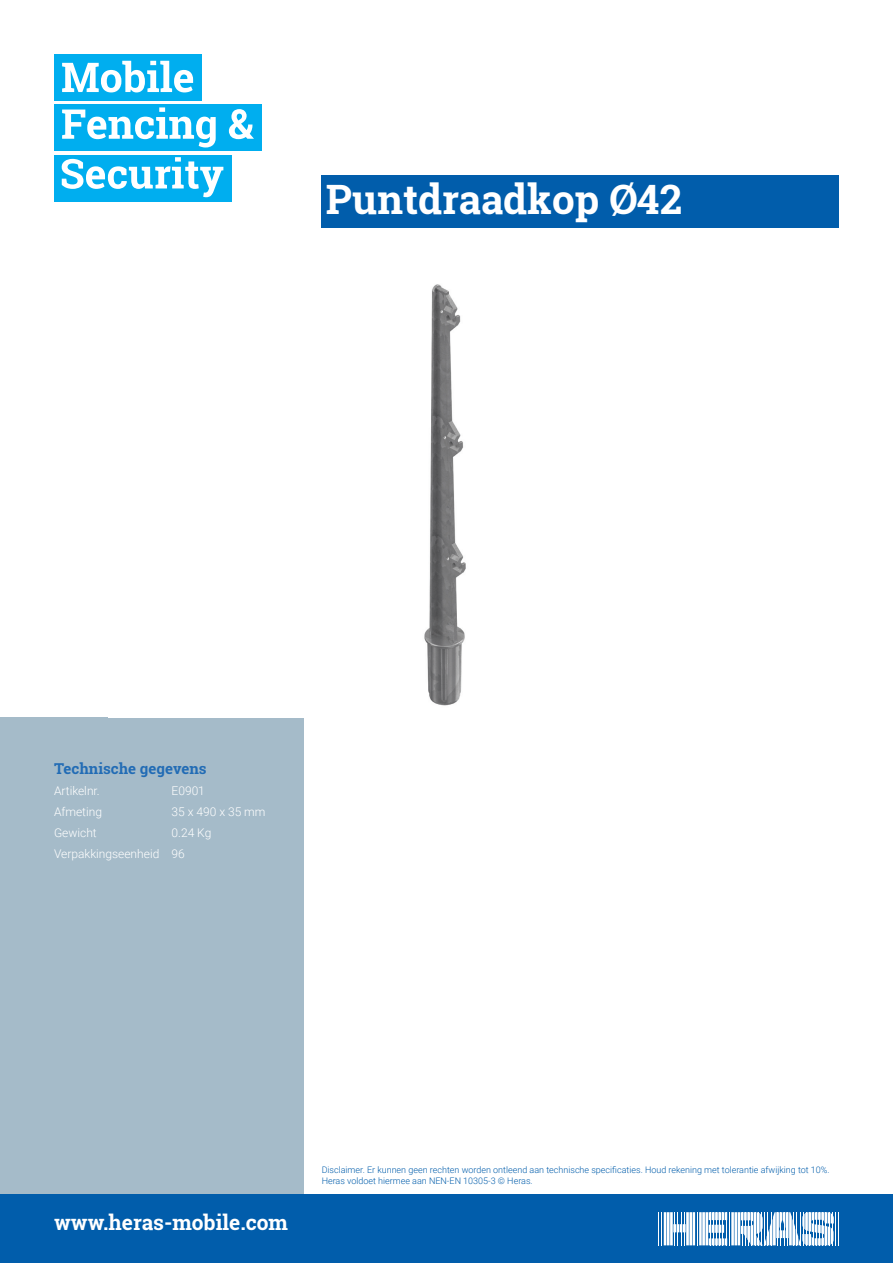
<style>
.page{position:relative;width:893px;height:1263px;background:#fff}
.page>*{position:absolute;margin:0;border:0;box-sizing:border-box;transform-origin:0 0}
.t1{font:700 40.5px "Roboto Slab";color:#fff}
.t2{font:700 21px "Roboto Slab";color:#fff}
.t3{font:700 15px "Roboto Slab";color:#226cb5}
.t4{font:300 12px/21px "Roboto";color:#fff}
.t5{font:300 9px/10.8px "Roboto";color:#015dab}
</style>
<div class="page">
<div style="left:0;top:717px;width:304px;height:492px;background:#a5bbc9"></div>
<div style="left:322px;top:175px;width:517px;height:53px;background:#015dab"></div>
<img style="left:424px;top:284px;width:42px;height:422px">
<div style="left:0;top:1195px;width:893px;height:68px;background:#015dab"></div>
<hr style="left:658px;top:1212px;width:1px;height:33px;background:#fff">
<hr style="left:662px;top:1212px;width:1px;height:33px;background:#fff">
<hr style="left:697px;top:1212px;width:1px;height:33px;background:#fff">
<hr style="left:835px;top:1212px;width:1px;height:33px;background:#fff">
<hr style="left:838px;top:1212px;width:1px;height:33px;background:#fff">
<svg style="left:664px;top:1212px;width:31px;height:33px"></svg>
<hr style="left:705px;top:1212px;width:3px;height:33px;background:#fff">
<hr style="left:702px;top:1212px;width:3px;height:33px;background:#fff">
<hr style="left:699px;top:1212px;width:3px;height:33px;background:#fff">
<svg style="left:709px;top:1212px;width:125px;height:33px"></svg>
<div style="left:54px;top:54px;width:147px;height:47px;background:#00aeef"></div>
<div style="left:54px;top:104px;width:207px;height:47px;background:#00aeef"></div>
<div style="left:54px;top:155px;width:177px;height:46px;background:#00aeef"></div>
<svg style="left:62px;top:61px;width:131px;height:31px"></svg>
<svg style="left:62px;top:107px;width:154px;height:40px"></svg>
<svg style="left:229px;top:109px;width:25px;height:30px"></svg>
<svg style="left:62px;top:157px;width:161px;height:40px"></svg>
<h1 class="t1" style="left:326px;top:172px;width:358px">Puntdraadkop Ø42</h1>
<h3 class="t3" style="left:54px;top:758px;width:154px">Technische gegevens</h3>
<h3 class="t4" style="left:54px;top:780px;width:47px">Artikelnr.</h3>
<h3 class="t4" style="left:172px;top:780px;width:35px">E0901</h3>
<h3 class="t4" style="left:54px;top:801px;width:50px">Afmeting</h3>
<h3 class="t4" style="left:172px;top:801px;width:96px">35 x 490 x 35 mm</h3>
<h3 class="t4" style="left:54px;top:822px;width:44px">Gewicht</h3>
<h3 class="t4" style="left:54px;top:822px;width:159px;text-indent:118px">0.24 Kg<br>Verpakkingseenheid 96</h3>
<h2 class="t2" style="left:54px;top:1208px;width:236px">www.heras-mobile.com</h2>
<p class="t5" style="left:322px;top:1164px;width:509px">Disclaimer. Er kunnen geen rechten worden ontleend aan technische specificaties. Houd rekening met tolerantie afwijking tot 10%.<br>Heras voldoet hiermee aan NEN-EN 10305-3 © Heras.</p>
</div>
